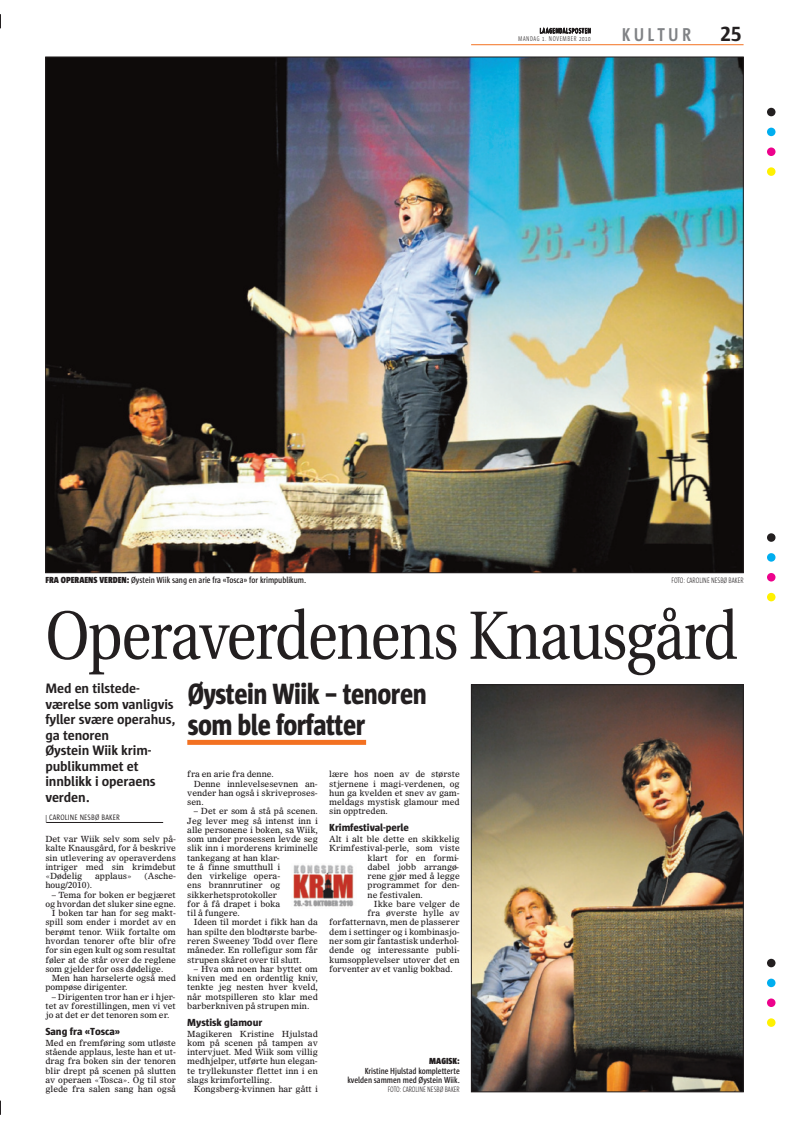
<style>
.page{position:relative;width:789px;height:1129px;background:#fff}
.page>*{position:absolute;margin:0;border:0;box-sizing:border-box;transform-origin:0 0}
.t1{font:68px "Utopia";letter-spacing:-.025em;color:#231f20;scale:.85 1}
.t2{font:800 30px/31px "Sun Nordland";letter-spacing:-.02em;color:#231f20;scale:.85 1}
.t3{font:700 21px "Sun Nordland";color:#231f20}
.t4{font:700 19px "Sun";letter-spacing:.2em;color:#808285;scale:.85 1}
.t5{font:700 14px/15.5px "Sun Nordland";letter-spacing:-.01em;color:#231f20}
.t6{font:800 10.5px "Sun Nordland";letter-spacing:-.005em;color:#231f20}
.t7{font:600 9px/9.3px "Sun Cd";letter-spacing:-.005em;color:#231f20;text-align:right}
.t8{font:900 9px "Sun";color:#231f20;scale:.9 1}
.t9{font:8.5px/9.2px "Olympian";letter-spacing:-.005em;color:#231f20;text-align:justify}
.t10{font:300 8px "Sun Cd";color:#231f20;scale:.85 1}
.t11{font:8px "Sun Nordland";letter-spacing:.025em;color:#231f20;scale:.85 1}
.t12{font:300 7px/7.6px "Sun Cd";letter-spacing:.1em;color:#231f20;text-align:right;scale:.85 1}
.s1{font-family:"Sun";font-weight:900}
</style>
<div class="page">
<hr style="left:471px;top:44px;width:272px;height:1px;background:#f37121">
<svg style="left:0;top:1100px;width:1px;height:14px"></svg>
<svg style="left:0;top:14px;width:1px;height:14px"></svg>
<div style="left:766px;top:108px;width:9px;height:8px;background:#231f20;border-radius:50%"></div>
<div style="left:766px;top:128px;width:9px;height:8px;background:#00aeef;border-radius:50%"></div>
<svg style="left:766px;top:147px;width:9px;height:9px"></svg>
<svg style="left:766px;top:167px;width:9px;height:9px"></svg>
<div style="left:766px;top:533px;width:9px;height:8px;background:#231f20;border-radius:50%"></div>
<div style="left:766px;top:553px;width:9px;height:8px;background:#00aeef;border-radius:50%"></div>
<div style="left:766px;top:573px;width:9px;height:8px;background:#ed028c;border-radius:50%"></div>
<svg style="left:766px;top:592px;width:9px;height:9px"></svg>
<svg style="left:766px;top:958px;width:9px;height:9px"></svg>
<svg style="left:766px;top:978px;width:9px;height:8px"></svg>
<svg style="left:766px;top:998px;width:9px;height:8px"></svg>
<svg style="left:766px;top:1018px;width:9px;height:8px"></svg>
<hr style="left:46px;top:822px;width:117px;height:1px;background:#231f20">
<img style="left:47px;top:59px;width:694px;height:512px">
<img style="left:473px;top:686px;width:268px;height:403px">
<div style="left:471px;top:684px;width:272px;height:407px;border:1px solid #231f20"></div>
<img style="left:293px;top:864px;width:61px;height:43px">
<div style="left:187px;top:739px;width:179px;height:5px;background:#f37121"></div>
<p class="t12" style="left:518px;top:27px;width:87px">LAAGENDALSPOSTEN<br>MANDAG 1. NOVEMBER 2010</p>
<h3 class="t4" style="left:621px;top:28px;width:83px">KULTUR</h3>
<h3 class="t3" style="left:720px;top:26px;width:22px">25</h3>
<p class="t7" style="left:45px;top:576px;width:262px"><span class="s1">FRA OPERAENS VERDEN:</span> Øystein Wiik sang en arie fra «Tosca» for krimpublikum.</p>
<p class="t10" style="left:671px;top:577px;width:86px">FOTO: CAROLINE NESBØ BAKER</p>
<h1 class="t1" style="left:45px;top:608px;width:815px">Operaverdenens Knausgård</h1>
<h3 class="t5" style="left:45px;top:681px;width:132px">Med en tilstede&shy;værelse som vanligvis fyller svære operahus, ga tenoren<br>Øystein Wiik krim&shy;publikummet et innblikk i operaens verden.</h3>
<p class="t11" style="left:45px;top:814px;width:89px">| CAROLINE NESBØ BAKER</p>
<p class="t9" style="left:45px;top:835px;width:132px">Det var Wiik selv som selv på&shy;kalte Knausgård, for å beskrive sin utlevering av operaverdens intriger med sin krimdebut «Dødelig</p>
<p class="t9" style="left:95px;top:872px;width:38px">applaus»</p>
<p class="t9" style="left:144px;top:872px;width:33px">(Asche-</p>
<p class="t9" style="left:45px;top:881px;width:48px">houg/2010).</p>
<p class="t9" style="left:52px;top:890px;width:126px">– Tema for boken er begjæret</p>
<p class="t9" style="left:45px;top:899px;width:132px">og hvordan det sluker sine egne.</p>
<p class="t9" style="left:52px;top:909px;width:125px">I boken tar han for seg makt-</p>
<p class="t9" style="left:45px;top:918px;width:132px">spill som ender i mordet av en</p>
<p class="t9" style="left:45px;top:927px;width:132px">berømt tenor. Wiik fortalte om</p>
<p class="t9" style="left:45px;top:936px;width:132px">hvordan tenorer ofte blir ofre</p>
<p class="t9" style="left:45px;top:946px;width:132px">for sin egen kult og som resultat</p>
<p class="t9" style="left:45px;top:955px;width:132px">føler at de står over de reglene</p>
<p class="t9" style="left:45px;top:964px;width:119px">som gjelder for oss dødelige.</p>
<p class="t9" style="left:52px;top:973px;width:126px">Men han harselerte også med</p>
<p class="t9" style="left:45px;top:983px;width:84px">pompøse dirigenter.</p>
<p class="t9" style="left:45px;top:992px;width:132px;text-indent:6px">– Dirigenten tror han er i hjer&shy;tet av forestillingen, men vi vet jo at det er det tenoren som er.</p>
<p class="t6" style="left:45px;top:1027px;width:76px">Sang fra «Tosca»</p>
<p class="t9" style="left:45px;top:1038px;width:132px">Med en fremføring som utløste stående applaus, leste han et ut&shy;drag fra boken sin der tenoren blir drept på scenen på slutten av operaen «Tosca». Og til stor glede fra salen sang han også</p>
<h2 class="t2" style="left:187px;top:680px;width:283px">Øystein Wiik – tenoren som ble forfatter</h2>
<p class="t9" style="left:187px;top:770px;width:88px">fra en arie fra denne.</p>
<p class="t9" style="left:193px;top:779px;width:125px">Denne innlevelsesevnen an-</p>
<p class="t9" style="left:187px;top:788px;width:132px">vender han også i skriveproses-</p>
<p class="t9" style="left:187px;top:798px;width:18px">sen.</p>
<p class="t9" style="left:187px;top:807px;width:132px;text-align:left;text-indent:6px">– Det er som å stå på scenen.<br>Jeg lever meg så intenst inn i alle personene i boken, sa Wiik, som under prosessen levde seg slik inn i morderens kriminelle tankegang at han klar-<br>te å finne smutthull i<br>den virkelige opera-<br>ens brannrutiner og sikkerhetsprotokoller<br>for å få drapet i boka<br>til å fungere.</p>
<p class="t9" style="left:187px;top:918px;width:132px;text-indent:6px">Ideen til mordet i fikk han da han spilte den blodtørste barbe&shy;reren Sweeney Todd over flere måneder. En rollefigur som får strupen skåret over til slutt.</p>
<p class="t9" style="left:187px;top:964px;width:132px;text-indent:6px">– Hva om noen har byttet om kniven med en ordentlig kniv, tenkte jeg nesten hver kveld, når motspilleren sto klar med barberkniven på strupen min.</p>
<p class="t6" style="left:187px;top:1018px;width:76px">Mystisk glamour</p>
<p class="t9" style="left:187px;top:1029px;width:132px">Magikeren Kristine Hjulstad kom på scenen på tampen av intervjuet. Med Wiik som villig medhjelper, utførte hun elegan&shy;te tryllekunster flettet inn i en slags krimfortelling.</p>
<p class="t9" style="left:193px;top:1084px;width:126px">Kongsberg-kvinnen har gått i</p>
<p class="t9" style="left:329px;top:770px;width:132px">lære hos noen av de største stjernene i magi-verdenen, og hun ga kvelden et snev av gam&shy;meldags mystisk glamour med sin opptreden.</p>
<p class="t6" style="left:329px;top:823px;width:81px">Krimfestival-perle</p>
<p class="t9" style="left:329px;top:835px;width:132px">Alt i alt ble dette en skikkelig</p>
<p class="t9" style="left:329px;top:844px;width:132px">Krimfestival-perle, som viste</p>
<p class="t9" style="left:367px;top:853px;width:93px">klart for en formi-</p>
<p class="t9" style="left:367px;top:862px;width:93px">dabel jobb arrangø-</p>
<p class="t9" style="left:367px;top:872px;width:94px">rene gjør med å legge</p>
<p class="t9" style="left:367px;top:881px;width:94px">programmet for den-</p>
<p class="t9" style="left:367px;top:890px;width:57px">ne festivalen.</p>
<p class="t9" style="left:374px;top:899px;width:87px">Ikke bare velger de</p>
<p class="t9" style="left:367px;top:909px;width:94px">fra øverste hylle av</p>
<p class="t9" style="left:329px;top:918px;width:132px">forfatternavn, men de plasserer</p>
<p class="t9" style="left:329px;top:927px;width:132px">dem i settinger og i kombinasjo-</p>
<p class="t9" style="left:329px;top:936px;width:131px">ner som gir fantastisk underhol-</p>
<p class="t9" style="left:329px;top:946px;width:132px">dende og interessante publi-</p>
<p class="t9" style="left:329px;top:955px;width:132px">kumsopplevelser utover det en</p>
<p class="t9" style="left:329px;top:964px;width:125px">forventer av et vanlig bokbad.</p>
<p class="t8" style="left:429px;top:1057px;width:35px">MAGISK:</p>
<p class="t7" style="left:347px;top:1066px;width:114px">Kristine Hjulstad kompletterte kvelden sammen med Øystein Wiik.</p>
<p class="t10" style="left:387px;top:1086px;width:86px">FOTO: CAROLINE NESBØ BAKER</p>
</div>
